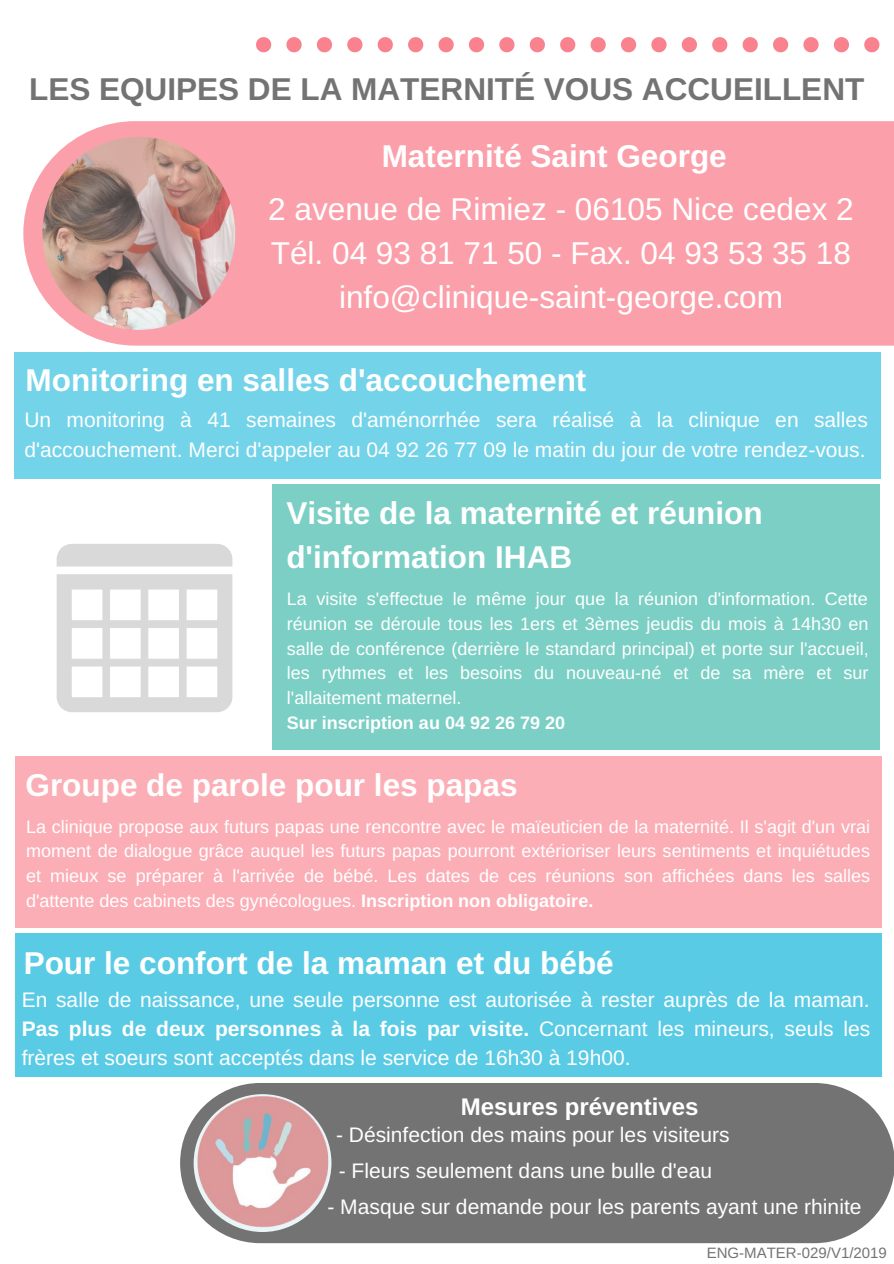
<style>
.page{position:relative;width:894px;height:1264px;background:#fff}
.page>*{position:absolute;margin:0;border:0;box-sizing:border-box;transform-origin:0 0}
.t1{font:700 31.5px/44px "Arimo";color:#fff}
.t2{font:31.5px/44px "Arimo";color:#fff;text-align:center}
.t3{font:700 31.5px "Arimo";color:#737373}
.t4{font:700 24px "Arimo";color:#fff}
.t5{font:21px/29.2px "Arimo";color:#fff}
.t6{font:18px/24.8px "Arimo";color:#fff;text-align:justify}
.t7{font:700 18px "Arimo";color:#fff}
.t8{font:15px "Arimo";color:#737373}
.s1{font-weight:700}
</style>
<div class="page">
<div style="left:23px;top:121px;width:870px;height:224px;background:#fba0aa"></div>
<img style="left:42px;top:137px;width:193px;height:193px">
<div style="left:14px;top:352px;width:866px;height:126px;background:#73d3e9"></div>
<div style="left:272px;top:484px;width:607px;height:265px;background:#7bcfc5"></div>
<div style="left:15px;top:756px;width:866px;height:171px;background:#fbaeb6"></div>
<div style="left:15px;top:933px;width:866px;height:143px;background:#5acbe5"></div>
<svg style="left:256px;top:37px;width:15px;height:15px"></svg>
<svg style="left:286px;top:37px;width:15px;height:15px"></svg>
<svg style="left:317px;top:37px;width:15px;height:15px"></svg>
<svg style="left:347px;top:37px;width:15px;height:15px"></svg>
<svg style="left:377px;top:37px;width:16px;height:15px"></svg>
<svg style="left:408px;top:37px;width:15px;height:15px"></svg>
<svg style="left:438px;top:37px;width:15px;height:15px"></svg>
<svg style="left:469px;top:37px;width:15px;height:15px"></svg>
<svg style="left:499px;top:37px;width:15px;height:15px"></svg>
<svg style="left:529px;top:37px;width:15px;height:15px"></svg>
<svg style="left:560px;top:37px;width:15px;height:15px"></svg>
<svg style="left:590px;top:37px;width:15px;height:15px"></svg>
<svg style="left:621px;top:37px;width:15px;height:15px"></svg>
<svg style="left:651px;top:37px;width:15px;height:15px"></svg>
<svg style="left:681px;top:37px;width:15px;height:15px"></svg>
<svg style="left:712px;top:37px;width:15px;height:15px"></svg>
<svg style="left:742px;top:37px;width:15px;height:15px"></svg>
<svg style="left:773px;top:37px;width:15px;height:15px"></svg>
<svg style="left:803px;top:37px;width:15px;height:15px"></svg>
<svg style="left:833px;top:37px;width:15px;height:15px"></svg>
<svg style="left:864px;top:37px;width:15px;height:15px"></svg>
<svg style="left:57px;top:574px;width:175px;height:138px"></svg>
<div style="left:57px;top:544px;width:175px;height:22px;background:#d9d9d9"></div>
<div style="left:180px;top:1082px;width:713px;height:161px;background:#737373;border-radius:80px"></div>
<img style="left:193px;top:1094px;width:138px;height:137px">
<h1 class="t3" style="left:29px;top:72px;width:836px">LES EQUIPES DE LA MATERNITÉ VOUS ACCUEILLENT</h1>
<h1 class="t1" style="left:381px;top:134px;width:346px">Maternité Saint George</h1>
<h1 class="t2" style="left:268px;top:187px;width:587px">2 avenue de Rimiez - 06105 Nice cedex 2<br>Tél. 04 93 81 71 50 - Fax. 04 93 53 35 18 info@clinique-saint-george.com</h1>
<h1 class="t1" style="left:25px;top:358px;width:562px">Monitoring en salles d'accouchement</h1>
<p class="t5" style="left:24px;top:405px;width:844px">Un monitoring à 41 semaines d'aménorrhée sera réalisé à la clinique en salles d'accouchement. Merci d'appeler au 04 92 26 77 09 le matin du jour de votre rendez-vous.</p>
<h1 class="t1" style="left:286px;top:491px;width:478px">Visite de la maternité et réunion d'information IHAB</h1>
<p class="t6" style="left:287px;top:586px;width:583px">La visite s'effectue le même jour que la réunion d'information. Cette réunion se déroule tous les 1ers et 3èmes jeudis du mois à 14h30 en salle de conférence (derrière le standard principal) et porte sur l'accueil, les rythmes et les besoins du nouveau-né et de sa mère et sur l'allaitement maternel.</p>
<p class="t7" style="left:287px;top:712px;width:280px">Sur inscription au 04 92 26 79 20</p>
<h1 class="t1" style="left:25px;top:763px;width:493px">Groupe de parole pour les papas</h1>
<p class="t6" style="left:26px;top:814px;width:845px">La clinique propose aux futurs papas une rencontre avec le maïeuticien de la maternité. Il s'agit d'un vrai moment de dialogue grâce auquel les futurs papas pourront extérioriser leurs sentiments et inquiétudes et mieux se préparer à l'arrivée de bébé. Les dates de ces réunions son affichées dans les salles d'attente des cabinets des gynécologues. <span class="s1">Inscription non obligatoire.</span></p>
<h1 class="t1" style="left:24px;top:940px;width:591px">Pour le confort de la maman et du bébé</h1>
<p class="t5" style="left:22px;top:984px;width:849px;text-align:justify">En salle de naissance, une seule personne est autorisée à rester auprès de la maman.<br><span class="s1">Pas plus de deux personnes à la fois par visite.</span> Concernant les mineurs, seuls les frères et soeurs sont acceptés dans le service de 16h30 à 19h00.</p>
<h2 class="t4" style="left:460px;top:1093px;width:239px">Mesures préventives</h2>
<p class="t5" style="left:336px;top:1120px;width:395px">- Désinfection des mains pour les visiteurs</p>
<p class="t5" style="left:338px;top:1155px;width:375px">- Fleurs seulement dans une bulle d'eau</p>
<p class="t5" style="left:327px;top:1191px;width:535px">- Masque sur demande pour les parents ayant une rhinite</p>
<p class="t8" style="left:706px;top:1244px;width:182px">ENG-MATER-029/V1/2019</p>
</div>
